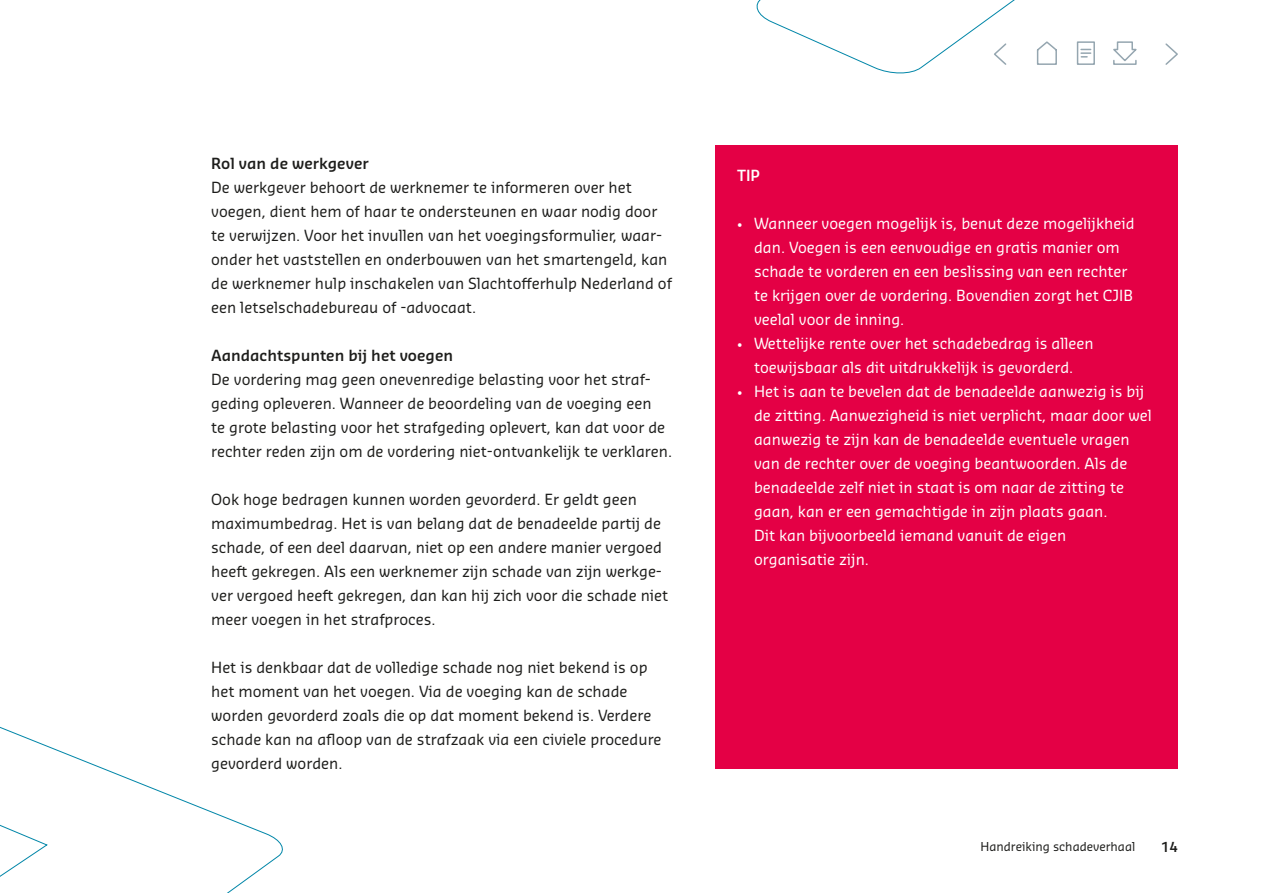
<style>
.page{position:relative;width:1263px;height:893px;background:#fff}
.page>*{position:absolute;margin:0;border:0;box-sizing:border-box;transform-origin:0 0}
.t1{font:15px/24px "Sansa Pro";color:#1d1d1b}
.t2{font:15px/24px "Sansa Pro";color:#fff}
.t3{font:600 15px "Sansa Pro";color:#1d1d1b}
.t4{font:600 15px "Sansa Pro";color:#fff}
.t5{font:600 13.5px "Sansa Pro";color:#1d1d1b}
.t6{font:12px "Sansa Pro";color:#1d1d1b}
.s1{font-family:"Rijksoverheid Serif"}
</style>
<div class="page">
<svg style="left:0;top:727px;width:283px;height:166px"></svg>
<div style="left:716px;top:146px;width:462px;height:623px;background:#e40045"></div>
<svg style="left:1165px;top:43px;width:13px;height:22px"></svg>
<svg style="left:756px;top:0;width:339px;height:74px"></svg>
<svg style="left:1113px;top:41px;width:24px;height:24px"></svg>
<p class="t3" style="left:211px;top:154px;width:159px">Rol van de werkgever</p>
<p class="t1" style="left:211px;top:175px;width:462px">De werkgever behoort de werknemer te informeren over het voegen, dient hem of haar te ondersteunen en waar nodig door te verwijzen. Voor het invullen van het voegingsformulier, waar&shy;onder het vaststellen en onderbouwen van het smartengeld, kan de werknemer hulp inschakelen van Slachtofferhulp Nederland of een letselschadebureau of -advocaat.</p>
<p class="t3" style="left:211px;top:346px;width:244px">Aandachtspunten bij het voegen</p>
<p class="t1" style="left:211px;top:367px;width:462px">De vordering mag geen onevenredige belasting voor het straf&shy;geding opleveren. Wanneer de beoordeling van de voeging een<br>te grote belasting voor het strafgeding oplevert, kan dat voor de rechter reden zijn om de vordering niet-ontvankelijk te verklaren.</p>
<p class="t1" style="left:211px;top:487px;width:459px">Ook hoge bedragen kunnen worden gevorderd. Er geldt geen maximumbedrag. Het is van belang dat de benadeelde partij de schade, of een deel daarvan, niet op een andere manier vergoed heeft gekregen. Als een werknemer zijn schade van zijn werkge&shy;ver vergoed heeft gekregen, dan kan hij zich voor die schade niet meer voegen in het strafproces.</p>
<p class="t1" style="left:211px;top:655px;width:452px">Het is denkbaar dat de volledige schade nog niet bekend is op het moment van het voegen. Via de voeging kan de schade worden gevorderd zoals die op dat moment bekend is. Verdere schade kan na afloop van de strafzaak via een civiele procedure gevorderd worden.</p>
<p class="t4" style="left:737px;top:166px;width:25px">TIP</p>
<p class="t2" style="left:754px;top:211px;width:382px;text-indent:-17px"><span class="s1">•</span> Wanneer voegen mogelijk is, benut deze mogelijkheid dan. Voegen is een eenvoudige en gratis manier om schade te vorderen en een beslissing van een rechter te krijgen over de vordering. Bovendien zorgt het CJIB veelal voor de inning.</p>
<p class="t2" style="left:737px;top:331px;width:358px;text-align:center"><span class="s1">•</span> Wettelijke rente over het schadebedrag is alleen toewijsbaar als dit uitdrukkelijk is gevorderd.</p>
<p class="t2" style="left:754px;top:379px;width:399px;text-indent:-17px"><span class="s1">•</span> Het is aan te bevelen dat de benadeelde aanwezig is bij de zitting. Aanwezigheid is niet verplicht, maar door wel aanwezig te zijn kan de benadeelde eventuele vragen van de rechter over de voeging beantwoorden. Als de benadeelde zelf niet in staat is om naar de zitting te gaan, kan er een gemachtigde in zijn plaats gaan.<br>Dit kan bijvoorbeeld iemand vanuit de eigen<br>organisatie zijn.</p>
<p class="t6" style="left:980px;top:839px;width:156px">Handreiking schadeverhaal</p>
<p class="t5" style="left:1161px;top:838px;width:18px">14</p>
</div>
